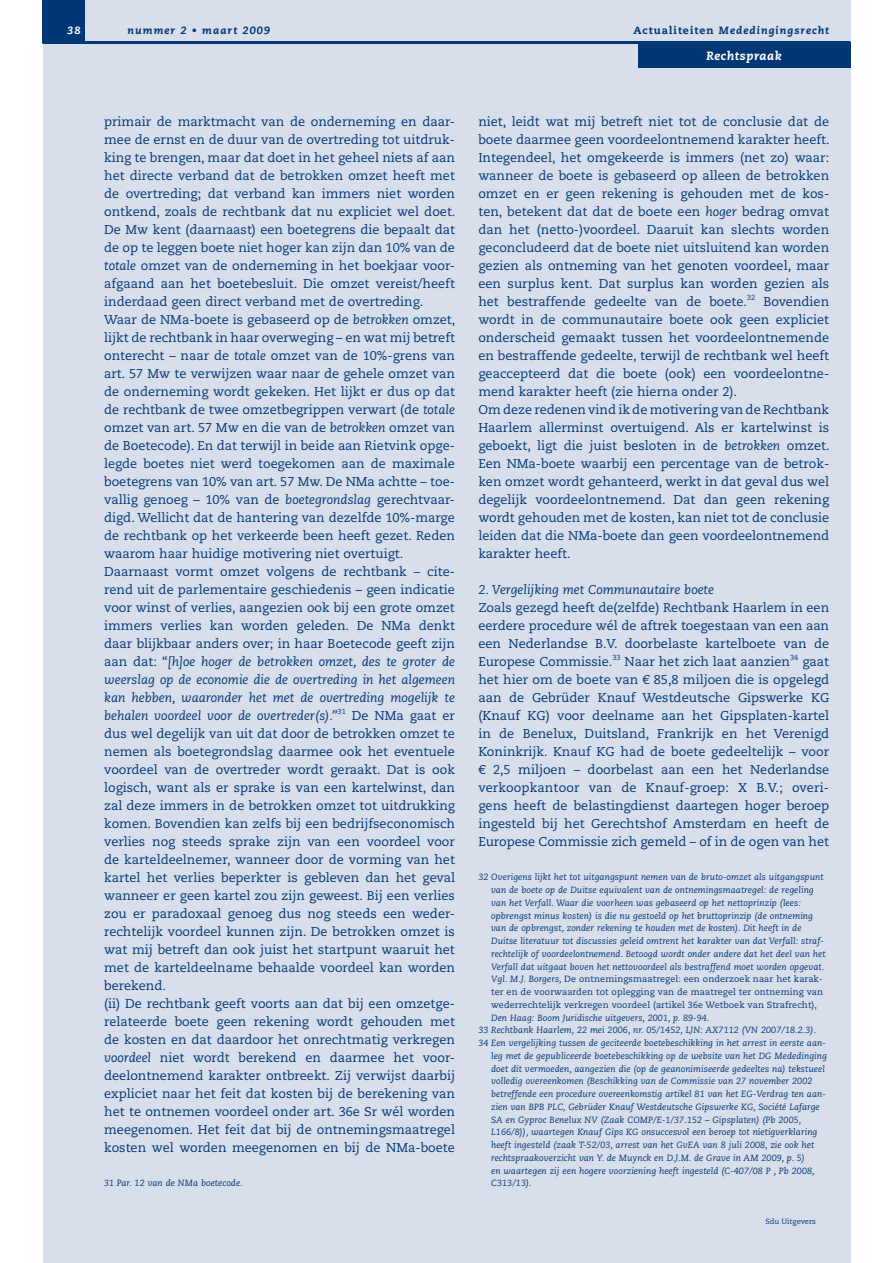
<style>
.page{position:relative;width:893px;height:1263px;background:#fff}
.page>*{position:absolute;margin:0;border:0;box-sizing:border-box;transform-origin:0 0}
.t1{font:12.75px/18px "Caecilia LT Std";color:#013775}
.t2{font:italic 12.75px "Caecilia LT Std";color:#013775}
.t3{font:italic 800 12px "Caecilia LT Std";letter-spacing:.05em;color:#fff}
.t4{font:italic 800 10.5px "Caecilia LT Std";letter-spacing:.1em;color:#013775}
.t5{font:italic 800 10.5px "Caecilia LT Std";color:#fff}
.t6{font:italic 9px/12.8px "Caecilia LT Std";letter-spacing:.01em;color:#013775}
.t7{font:7.5px "Caecilia LT Std";color:#013775}
.t8{font:7.35px "Caecilia LT Std";letter-spacing:.01em;color:#013775}
.s1{font-style:normal}
.s2{font-style:italic}
</style>
<div class="page">
<div style="left:43px;top:0;width:807px;height:1263px;background:#d9deeb"></div>
<hr style="left:43px;top:41px;width:807px;height:3px;background:#013775">
<div style="left:43px;top:0;width:42px;height:43px;background:#013775"></div>
<div style="left:638px;top:43px;width:212px;height:25px;background:#013775"></div>
<p class="t5" style="left:67px;top:24px;width:15px">38</p>
<p class="t4" style="left:128px;top:24px;width:144px">nummer 2 • maart 2009</p>
<p class="t4" style="left:633px;top:24px;width:197px"><span class="s1">Actualiteiten</span> Mededingingsrecht</p>
<p class="t1" style="left:104px;top:113px;width:353px">primair de marktmacht van de onderneming en daar&shy;mee de ernst en de duur van de overtreding tot uitdruk&shy;king te brengen, maar dat doet in het geheel niets af aan het directe verband dat de betrokken omzet heeft met de overtreding; dat verband kan immers niet worden ontkend, zoals de rechtbank dat nu expliciet wel doet.<br>De Mw kent (daarnaast) een boetegrens die bepaalt dat de op te leggen boete niet hoger kan zijn dan 10% van de <span class="s2">totale</span> omzet van de onderneming in het boekjaar voor&shy;afgaand aan het boetebesluit. Die omzet vereist/heeft inderdaad geen direct verband met de overtreding.<br>Waar de NMa-boete is gebaseerd op de <span class="s2">betrokken</span> omzet, lijkt de rechtbank in haar overweging – en wat mij betreft onterecht – naar de <span class="s2">totale</span> omzet van de 10%-grens van art. 57 Mw te verwijzen waar naar de gehele omzet van de onderneming wordt gekeken. Het lijkt er dus op dat de rechtbank de twee omzetbegrippen verwart (de <span class="s2">totale </span>omzet van art. 57 Mw en die van de <span class="s2">betrokken</span> omzet van de Boetecode). En dat terwijl in beide aan Rietvink opge&shy;legde boetes niet werd toegekomen aan de maximale boetegrens van 10% van art. 57 Mw. De NMa achtte – toe&shy;vallig genoeg – 10% van de <span class="s2">boetegrondslag</span> gerechtvaar&shy;digd. Wellicht dat de hantering van dezelfde 10%-marge de rechtbank op het verkeerde been heeft gezet. Reden waarom haar huidige motivering niet overtuigt.<br>Daarnaast vormt omzet volgens de rechtbank – cite&shy;rend uit de parlementaire geschiedenis – geen indicatie voor winst of verlies, aangezien ook bij een grote omzet immers verlies kan worden geleden. De NMa denkt daar blijkbaar anders over; in haar Boetecode geeft zijn aan dat: “<span class="s2">[h]oe hoger de betrokken omzet, des te groter de weerslag op de economie die de overtreding in het algemeen kan hebben, waaronder het met de overtreding mogelijk te behalen voordeel voor de overtreder(s).”</span></p>
<p class="t8" style="left:337px;top:707px;width:10px">31</p>
<p class="t1" style="left:104px;top:707px;width:352px;text-indent:248px">De NMa gaat er dus wel degelijk van uit dat door de betrokken omzet te nemen als boetegrondslag daarmee ook het eventuele voordeel van de overtreder wordt geraakt. Dat is ook logisch, want als er sprake is van een kartelwinst, dan zal deze immers in de betrokken omzet tot uitdrukking komen. Bovendien kan zelfs bij een bedrijfseconomisch verlies nog steeds sprake zijn van een voordeel voor de karteldeelnemer, wanneer door de vorming van het kartel het verlies beperkter is gebleven dan het geval wanneer er geen kartel zou zijn geweest. Bij een verlies zou er paradoxaal genoeg dus nog steeds een weder&shy;rechtelijk voordeel kunnen zijn. De betrokken omzet is wat mij betreft dan ook juist het startpunt waaruit het met de karteldeelname behaalde voordeel kan worden berekend.<br>(ii) De rechtbank geeft voorts aan dat bij een omzetge&shy;relateerde boete geen rekening wordt gehouden met de kosten en dat daardoor het onrechtmatig verkregen <span class="s2">voordeel</span> niet wordt berekend en daarmee het voor&shy;deelontnemend karakter ontbreekt. Zij verwijst daarbij expliciet naar het feit dat kosten bij de berekening van het te ontnemen voordeel onder art. 36e Sr wél worden meegenomen. Het feit dat bij de ontnemingsmaatregel kosten wel worden meegenomen en bij de NMa-boete</p>
<p class="t6" style="left:104px;top:1177px;width:140px">31 Par. 12 van de NMa boetecode.</p>
<p class="t3" style="left:706px;top:49px;width:77px">Rechtspraak</p>
<p class="t1" style="left:478px;top:113px;width:353px;text-align:justify">niet, leidt wat mij betreft niet tot de conclusie dat de boete daarmee geen voordeelontnemend karakter heeft.<br>Integendeel, het omgekeerde is immers (net zo) waar: wanneer de boete is gebaseerd op alleen de betrokken omzet en er geen rekening is gehouden met de kos&shy;ten, betekent dat dat de boete een <span class="s2">hoger</span> bedrag omvat dan het (netto-)voordeel. Daaruit kan slechts worden geconcludeerd dat de boete niet uitsluitend kan worden gezien als ontneming van het genoten voordeel, maar een surplus kent. Dat surplus kan worden gezien als het bestraffende gedeelte van de boete.</p>
<p class="t8" style="left:747px;top:293px;width:10px">32</p>
<p class="t1" style="left:478px;top:293px;width:353px;text-indent:285px">Bovendien wordt in de communautaire boete ook geen expliciet onderscheid gemaakt tussen het voordeelontnemende en bestraffende gedeelte, terwijl de rechtbank wel heeft geaccepteerd dat die boete (ook) een voordeelontne&shy;mend karakter heeft (zie hierna onder 2).<br>Om deze redenen vind ik de motivering van de Rechtbank Haarlem allerminst overtuigend. Als er kartelwinst is geboekt, ligt die juist besloten in de <span class="s2">betrokken</span> omzet.<br>Een NMa-boete waarbij een percentage van de betrok&shy;ken omzet wordt gehanteerd, werkt in dat geval dus wel degelijk voordeelontnemend. Dat dan geen rekening wordt gehouden met de kosten, kan niet tot de conclusie leiden dat die NMa-boete dan geen voordeelontnemend karakter heeft.</p>
<p class="t2" style="left:478px;top:582px;width:237px">2. Vergelijking met Communautaire boete</p>
<p class="t1" style="left:478px;top:599px;width:352px;text-align:justify">Zoals gezegd heeft de(zelfde) Rechtbank Haarlem in een eerdere procedure wél de aftrek toegestaan van een aan een Nederlandse B.V. doorbelaste kartelboete van de Europese Commissie.</p>
<p class="t8" style="left:612px;top:653px;width:10px">33</p>
<p class="t1" style="left:625px;top:653px;width:167px">Naar het zich laat aanzien</p>
<p class="t8" style="left:790px;top:653px;width:10px">34</p>
<p class="t1" style="left:478px;top:653px;width:352px;text-align:justify;text-indent:324px">gaat het hier om de boete van € 85,8 miljoen die is opgelegd aan de Gebrüder Knauf Westdeutsche Gipswerke KG (Knauf KG) voor deelname aan het Gipsplaten-kartel in de Benelux, Duitsland, Frankrijk en het Verenigd Koninkrijk. Knauf KG had de boete gedeeltelijk – voor € 2,5 miljoen – doorbelast aan een het Nederlandse verkoopkantoor van de Knauf-groep: X B.V.; overi&shy;gens heeft de belastingdienst daartegen hoger beroep ingesteld bij het Gerechtshof Amsterdam en heeft de Europese Commissie zich gemeld – of in de ogen van het</p>
<p class="t6" style="left:491px;top:871px;width:336px;text-indent:-13px">32 Overigens lijkt het tot uitgangspunt nemen van de bruto-omzet als uitgangspunt van de boete op de Duitse equivalent van de ontnemingsmaatregel: de regeling van het Verfall. Waar die voorheen was gebaseerd op het nettoprinzip (lees: opbrengst minus kosten) is die nu gestoeld op het bruttoprinzip (de ontneming van de opbrengst, zonder rekening te houden met de kosten). Dit heeft in de Duitse literatuur tot discussies geleid omtrent het karakter van dat Verfall: straf&shy;rechtelijk of voordeelontnemend. Betoogd wordt onder andere dat het deel van het Verfall dat uitgaat boven het nettovoordeel als bestraffend moet worden opgevat.<br>Vgl. M.J. Borgers, <span class="s1">De ontnemingsmaatregel: een onderzoek naar het karak&shy;ter en de voorwaarden tot oplegging van de maatregel ter ontneming van wederrechtelijk verkregen voordeel (artikel 36e Wetboek van Strafrecht),</span></p>
<p class="t6" style="left:491px;top:1011px;width:220px">Den Haag: Boom Juridische uitgevers, 2001, p. 89-94.</p>
<p class="t6" style="left:478px;top:1024px;width:339px">33 Rechtbank Haarlem, 22 mei 2006, nr. 05/1452, LJN: AX7112 (VN 2007/18.2.3).</p>
<p class="t6" style="left:478px;top:1037px;width:349px">34 Een vergelijking tussen de geciteerde boetebeschikking in het arrest in eerste aan-</p>
<p class="t6" style="left:491px;top:1049px;width:337px">leg met de gepubliceerde boetebeschikking op de website van het DG Mededinging</p>
<p class="t6" style="left:491px;top:1062px;width:335px">doet dit vermoeden, aangezien die (op de geanonimiseerde gedeeltes na) tekstueel</p>
<p class="t6" style="left:491px;top:1075px;width:323px">volledig overeenkomen (Beschikking van de Commissie van 27 november 2002</p>
<p class="t6" style="left:491px;top:1088px;width:336px">betreffende een procedure overeenkomstig artikel 81 van het EG-Verdrag ten aan-</p>
<p class="t6" style="left:491px;top:1100px;width:330px">zien van BPB PLC, Gebrüder Knauf Westdeutsche Gipswerke KG, Société Lafarge</p>
<p class="t6" style="left:491px;top:1113px;width:312px">SA en Gyproc Benelux NV (Zaak COMP/E-1/37.152 – Gipsplaten) (Pb 2005,</p>
<p class="t6" style="left:491px;top:1126px;width:328px">L166/8)), waartegen Knauf Gips KG onsuccesvol een beroep tot nietigverklaring</p>
<p class="t6" style="left:491px;top:1139px;width:325px">heeft ingesteld (zaak T-52/03, arrest van het GvEA van 8 juli 2008, zie ook het</p>
<p class="t6" style="left:491px;top:1151px;width:315px">rechtspraakoverzicht van Y. de Muynck en D.J.M. de Grave in AM 2009, p. 5)</p>
<p class="t6" style="left:491px;top:1164px;width:325px">en waartegen zij een hogere voorziening heeft ingesteld (C-407/08 P , Pb 2008,</p>
<p class="t6" style="left:491px;top:1177px;width:42px">C313/13).</p>
<p class="t7" style="left:765px;top:1217px;width:52px">Sdu Uitgevers</p>
</div>
